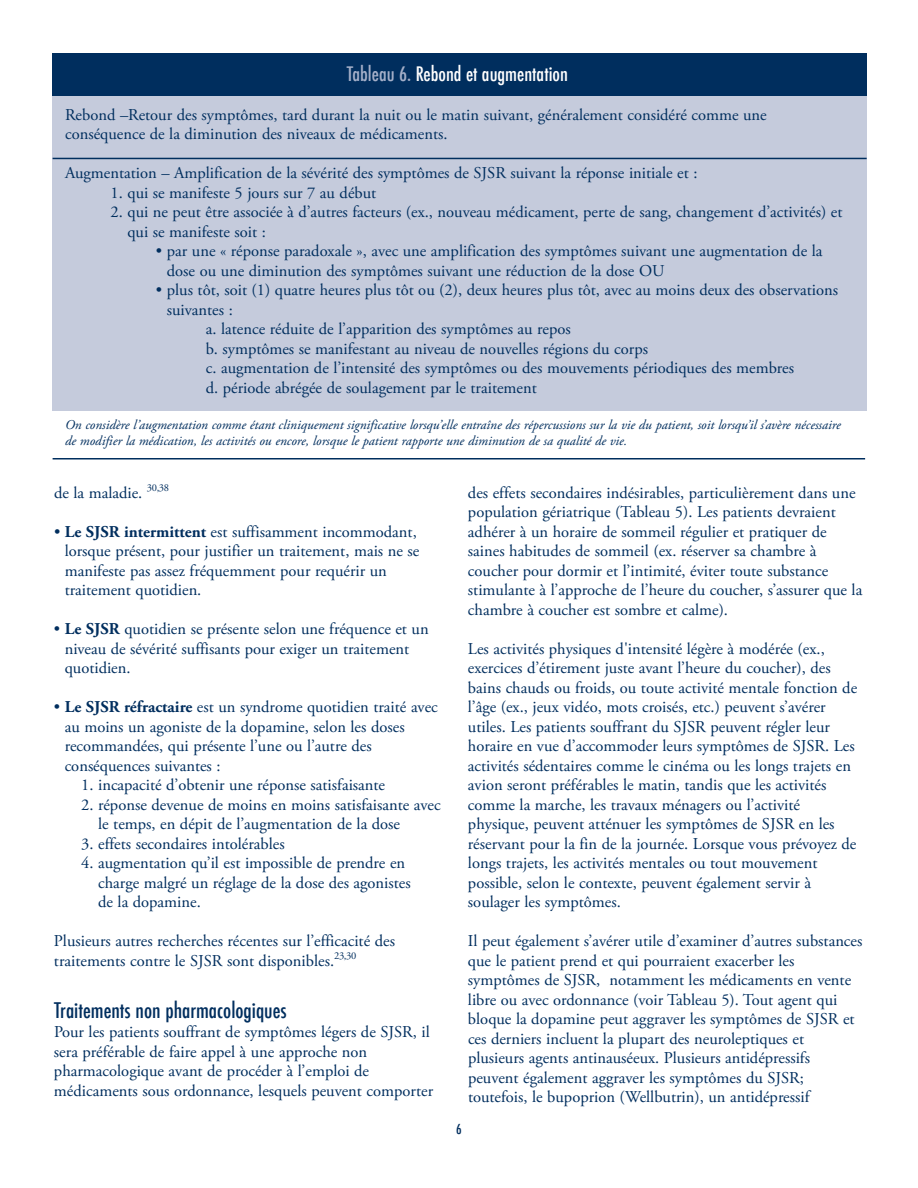
<style>
.page{position:relative;width:918px;height:1188px;background:#fff}
.page>*{position:absolute;margin:0;border:0;box-sizing:border-box;transform-origin:0 0}
.t1{font:500 condensed 21px "Futura";color:#002e5e}
.t2{font:500 condensed 19.5px "Futura";color:#fff}
.t3{font:16.5px/19.5px "Adobe Garamond Pro";color:#002e5e}
.t4{font:italic 13.5px/16.5px "Adobe Garamond Pro";color:#002e5e}
.t5{font:500 condensed 13.5px "Futura";color:#002e5e}
.s1{color:#a5b0c9}
.s2{color:#c5cbdc}
.s3{font-weight:700}
</style>
<div class="page">
<div style="left:53px;top:53px;width:814px;height:358px;background:#c5cbdc"></div>
<div style="left:53px;top:53px;width:814px;height:43px;background:#002e5e"></div>
<hr style="left:53px;top:158px;width:814px;height:1px;background:#002e5e">
<hr style="left:53px;top:458px;width:812px;height:2px;background:#002e5e">
<p class="t2" style="left:347px;top:62px;width:223px"><span class="s1">Tableau 6.</span> Rebond et augmentation</p>
<p class="t3" style="left:65px;top:106px;width:703px">Rebond –Retour des symptômes, tard durant la nuit ou le matin suivant, généralement considéré comme une conséquence de la diminution des niveaux de médicaments.</p>
<p class="t3" style="left:65px;top:165px;width:634px">Augmentation – Amplification de la sévérité des symptômes de SJSR suivant la réponse initiale et :</p>
<p class="t3" style="left:111px;top:184px;width:267px">1. qui se manifeste 5 jours sur 7 au début</p>
<p class="t3" style="left:127px;top:204px;width:717px;text-indent:-17px">2. qui ne peut être associée à d’autres facteurs (ex., nouveau médicament, perte de sang, changement d’activités) et qui se manifeste soit :</p>
<p class="t3" style="left:156px;top:243px;width:668px">• par une « réponse paradoxale », avec une amplification des symptômes suivant une augmentation de la</p>
<p class="t3" style="left:156px;top:262px;width:510px"><span class="s2">•</span> dose ou une diminution des symptômes suivant une réduction de la dose OU</p>
<p class="t3" style="left:156px;top:282px;width:684px">• plus tôt, soit (1) quatre heures plus tôt ou (2), deux heures plus tôt, avec au moins deux des observations</p>
<p class="t3" style="left:206px;top:301px;width:590px;text-indent:-50px"><span class="s2">•</span> suivantes :<br>a. latence réduite de l’apparition des symptômes au repos<br>b. symptômes se manifestant au niveau de nouvelles régions du corps<br>c. augmentation de l’intensité des symptômes ou des mouvements périodiques des membres d. période abrégée de soulagement par le traitement</p>
<p class="t4" style="left:65px;top:417px;width:777px">On considère l’augmentation comme étant cliniquement significative lorsqu’elle entraîne des répercussions sur la vie du patient, soit lorsqu’il s’avère nécessaire de modifier la médication, les activités ou encore, lorsque le patient rapporte une diminution de sa qualité de vie.</p>
<p class="t3" style="left:54px;top:484px;width:117px">de la maladie. <sup>30,38</sup></p>
<p class="t3" style="left:65px;top:523px;width:356px;text-indent:-11px">• <span class="s3">Le SJSR intermittent</span> est suffisamment incommodant, lorsque présent, pour justifier un traitement, mais ne se manifeste pas assez fréquemment pour requérir un traitement quotidien.</p>
<p class="t3" style="left:65px;top:621px;width:365px;text-indent:-11px">• <span class="s3">Le SJSR</span> quotidien se présente selon une fréquence et un niveau de sévérité suffisants pour exiger un traitement quotidien.</p>
<p class="t3" style="left:65px;top:699px;width:375px;text-indent:-11px">• <span class="s3">Le SJSR réfractaire</span> est un syndrome quotidien traité avec au moins un agoniste de la dopamine, selon les doses recommandées, qui présente l’une ou l’autre des conséquences suivantes :</p>
<p class="t3" style="left:81px;top:777px;width:305px">1. incapacité d’obtenir une réponse satisfaisante</p>
<p class="t3" style="left:98px;top:796px;width:344px;text-indent:-17px">2. réponse devenue de moins en moins satisfaisante avec le temps, en dépit de l’augmentation de la dose</p>
<p class="t3" style="left:81px;top:835px;width:205px">3. effets secondaires intolérables</p>
<p class="t3" style="left:98px;top:855px;width:314px;text-indent:-17px">4. augmentation qu’il est impossible de prendre en charge malgré un réglage de la dose des agonistes de la dopamine.</p>
<p class="t3" style="left:54px;top:933px;width:343px">Plusieurs autres recherches récentes sur l’efficacité des traitements contre le SJSR sont disponibles.<sup>23,30</sup></p>
<p class="t1" style="left:54px;top:997px;width:234px">Traitements non pharmacologiques</p>
<p class="t3" style="left:54px;top:1024px;width:381px">Pour les patients souffrant de symptômes légers de SJSR, il sera préférable de faire appel à une approche non pharmacologique avant de procéder à l’emploi de médicaments sous ordonnance, lesquels peuvent comporter</p>
<p class="t3" style="left:468px;top:484px;width:396px">des effets secondaires indésirables, particulièrement dans une population gériatrique (Tableau 5). Les patients devraient adhérer à un horaire de sommeil régulier et pratiquer de saines habitudes de sommeil (ex. réserver sa chambre à coucher pour dormir et l’intimité, éviter toute substance stimulante à l’approche de l’heure du coucher, s’assurer que la chambre à coucher est sombre et calme).</p>
<p class="t3" style="left:468px;top:640px;width:391px">Les activités physiques d'intensité légère à modérée (ex., exercices d’étirement juste avant l’heure du coucher), des bains chauds ou froids, ou toute activité mentale fonction de l’âge (ex., jeux vidéo, mots croisés, etc.) peuvent s’avérer utiles. Les patients souffrant du SJSR peuvent régler leur horaire en vue d’accommoder leurs symptômes de SJSR. Les activités sédentaires comme le cinéma ou les longs trajets en avion seront préférables le matin, tandis que les activités comme la marche, les travaux ménagers ou l’activité physique, peuvent atténuer les symptômes de SJSR en les réservant pour la fin de la journée. Lorsque vous prévoyez de longs trajets, les activités mentales ou tout mouvement possible, selon le contexte, peuvent également servir à soulager les symptômes.</p>
<p class="t3" style="left:468px;top:933px;width:396px">Il peut également s’avérer utile d’examiner d’autres substances que le patient prend et qui pourraient exacerber les symptômes de SJSR, notamment les médicaments en vente libre ou avec ordonnance (voir Tableau 5). Tout agent qui bloque la dopamine peut aggraver les symptômes de SJSR et ces derniers incluent la plupart des neuroleptiques et plusieurs agents antinauséeux. Plusieurs antidépressifs peuvent également aggraver les symptômes du SJSR; toutefois, le bupoprion (Wellbutrin), un antidépressif</p>
<p class="t5" style="left:456px;top:1121px;width:7px">6</p>
</div>
